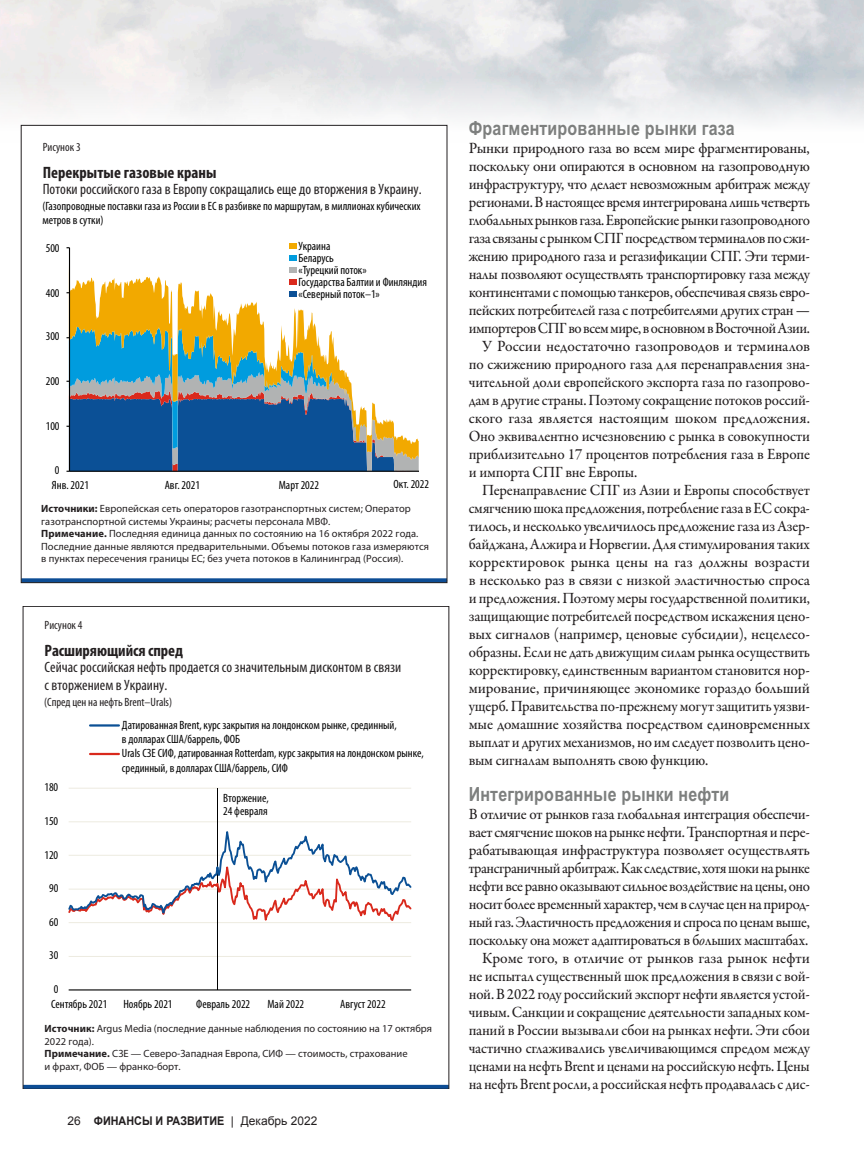
<style>
.page{position:relative;width:864px;height:1161px;background:#fff}
.page>*{position:absolute;margin:0;border:0;box-sizing:border-box;transform-origin:0 0}
.t1{font:700 19.5px "Arial Narrow MT Pro Cyr";letter-spacing:.01em;color:#7d7f7e}
.t2{font:700 condensed 16.5px "Myriad Pro";letter-spacing:.005em;color:#231f20}
.t3{font:500 15.75px/18px "Garamond Premr Pro";letter-spacing:-.015em;color:#231f20;text-align:right;scale:.95 1}
.t4{font:500 15.75px "Garamond Premr Pro";letter-spacing:-.015em;color:#231f20}
.t5{font:500 15.75px "Garamond Premr Pro";letter-spacing:-.015em;color:#231f20;scale:.94 1}
.t6{font:500 15.75px "Garamond Premr Pro";letter-spacing:-.015em;color:#231f20;scale:.93 1}
.t7{font:500 15.75px "Garamond Premr Pro";letter-spacing:.005em;color:#231f20}
.t8{font:condensed 15px/18px "Myriad Pro";letter-spacing:.005em;color:#231f20}
.t9{font:condensed 12px/12px "Myriad Pro";color:#000}
.t10{font:condensed 12px "Myriad Pro";color:#231f20}
.t11{font:700 12px "Arial";color:#231f20;scale:.9 1}
.t12{font:10.5px/12.6px "Myriad Pro";letter-spacing:.005em;color:#231f20}
.s1{font-weight:700}
.s2{font-weight:400}
.s3{font-weight:400;font-style:italic}
</style>
<div class="page">
<svg style="left:70px;top:265px;width:275px;height:107px"></svg>
<div style="left:21px;top:578px;width:426px;height:5px;background:#0d4d95"></div>
<hr style="left:69px;top:248px;width:1px;height:223px;background:#000">
<svg style="left:67px;top:372px;width:352px;height:100px;background:#537ca1"></svg>
<hr style="left:70px;top:471px;width:349px;height:1px;background:#000">
<div style="left:289px;top:243px;width:8px;height:6px;background:#f2a900"></div>
<div style="left:289px;top:255px;width:8px;height:6px;background:#009cde"></div>
<div style="left:289px;top:267px;width:8px;height:6px;background:#b1b3b3"></div>
<div style="left:289px;top:279px;width:8px;height:6px;background:#da291c"></div>
<div style="left:289px;top:291px;width:8px;height:6px;background:#0b5096"></div>
<svg style="left:23px;top:1085px;width:426px;height:4px;background:#0e498b"></svg>
<hr style="left:69px;top:956px;width:342px;height:1px;background:#edebe0">
<hr style="left:69px;top:788px;width:342px;height:1px;background:#edebe0">
<hr style="left:217px;top:788px;width:1px;height:202px;background:#000">
<hr style="left:69px;top:989px;width:342px;height:2px;background:#000">
<svg style="left:68px;top:821px;width:344px;height:102px"></svg>
<hr style="left:90px;top:753px;width:29px;height:2px;background:#d9291c">
<hr style="left:90px;top:724px;width:29px;height:3px;background:#0b5095">
<p class="t10" style="left:43px;top:140px;width:39px">Рисунок 3</p>
<p class="t2" style="left:43px;top:163px;width:175px">Перекрытые газовые краны</p>
<p class="t8" style="left:43px;top:180px;width:380px">Потоки российского газа в Европу сокращались еще до вторжения в Украину.</p>
<p class="t9" style="left:42px;top:199px;width:380px;line-height:14.4px">(Газопроводные поставки газа из России в ЕС в разбивке по маршрутам, в миллионах кубических метров в сутки)</p>
<p class="t9" style="left:46px;top:242px;width:15px">500</p>
<p class="t9" style="left:46px;top:287px;width:15px">400</p>
<p class="t9" style="left:46px;top:330px;width:15px">300</p>
<p class="t9" style="left:46px;top:375px;width:15px">200</p>
<p class="t9" style="left:46px;top:420px;width:15px">100</p>
<p class="t9" style="left:55px;top:464px;width:6px">0</p>
<p class="t9" style="left:299px;top:240px;width:130px">Украина<br>Беларусь<br>«Турецкий поток»<br>Государства Балтии и Финляндия «Северный поток–1»</p>
<p class="t9" style="left:52px;top:479px;width:39px">Янв. 2021</p>
<p class="t9" style="left:165px;top:479px;width:37px">Авг. 2021</p>
<p class="t9" style="left:279px;top:479px;width:42px">Март 2022</p>
<p class="t9" style="left:393px;top:479px;width:37px">Окт. 2022</p>
<p class="t12" style="left:41px;top:502px;width:389px"><span class="s1">Источники:</span> Европейская сеть операторов газотранспортных систем; Оператор газотранспортной системы Украины; расчеты персонала МВФ.<br><span class="s1">Примечание.</span> Последняя единица данных по состоянию на 16 октября 2022 года.<br>Последние данные являются предварительными. Объемы потоков газа измеряются в пунктах пересечения границы ЕС; без учета потоков в Калининград (Россия).</p>
<p class="t10" style="left:45px;top:618px;width:39px">Рисунок 4</p>
<p class="t2" style="left:45px;top:641px;width:140px">Расширяющийся спред</p>
<p class="t8" style="left:45px;top:658px;width:358px">Сейчас российская нефть продается со значительным дисконтом в связи с вторжением в Украину.</p>
<p class="t10" style="left:44px;top:696px;width:129px">(Спред цен на нефть Brent–Urals)</p>
<p class="t9" style="left:45px;top:781px;width:15px">180</p>
<p class="t9" style="left:45px;top:815px;width:15px">150</p>
<p class="t9" style="left:45px;top:849px;width:15px">120</p>
<p class="t9" style="left:49px;top:883px;width:11px">90</p>
<p class="t9" style="left:49px;top:916px;width:11px">60</p>
<p class="t9" style="left:49px;top:950px;width:11px">30</p>
<p class="t9" style="left:54px;top:983px;width:6px">0</p>
<p class="t9" style="left:122px;top:718px;width:276px;line-height:14.4px">Датированная Brent, курс закрытия на лондонском рынке, срединный, в долларах США/баррель, ФОБ</p>
<p class="t9" style="left:122px;top:746px;width:303px;line-height:14.4px">Urals СЗЕ СИФ, датированная Rotterdam, курс закрытия на лондонском рынке, срединный, в долларах США/баррель, СИФ</p>
<p class="t9" style="left:223px;top:792px;width:47px;line-height:12.8px">Вторжение,<br>24 февраля</p>
<p class="t9" style="left:51px;top:998px;width:58px">Сентябрь 2021</p>
<p class="t9" style="left:123px;top:998px;width:51px">Ноябрь 2021</p>
<p class="t9" style="left:196px;top:998px;width:55px">Февраль 2022</p>
<p class="t9" style="left:267px;top:998px;width:38px">Май 2022</p>
<p class="t9" style="left:340px;top:998px;width:47px">Август 2022</p>
<p class="t12" style="left:45px;top:1022px;width:389px"><span class="s1">Источник:</span> Argus Media (последние данные наблюдения по состоянию на 17 октября 2022 года).<br><span class="s1">Примечание.</span> СЗЕ — Северо-Западная Европа, СИФ — стоимость, страхование<br>и фрахт, ФОБ — франко-борт.</p>
<p class="t11" style="left:68px;top:1113px;width:279px"><span class="s2">26</span> ФИНАНСЫ И РАЗВИТИЕ <span class="s2">| Декабрь 2022</span></p>
<p class="t1" style="left:469px;top:116px;width:267px">Фрагментированные рынки газа</p>
<p class="t4" style="left:469px;top:139px;width:343px">Рынки природного газа во всем мире фрагментированы,</p>
<p class="t4" style="left:469px;top:157px;width:343px">поскольку они опираются в основном на газопроводную</p>
<p class="t3" style="left:469px;top:175px;width:361px">инфраструктуру, что делает невозможным арбитраж между</p>
<p class="t3" style="left:469px;top:193px;width:361px">регионами. В настоящее время интегрирована лишь четверть</p>
<p class="t5" style="left:469px;top:211px;width:365px">глобальных рынков газа. Европейские рынки газопроводного</p>
<p class="t5" style="left:469px;top:229px;width:365px">газа связаны с рынком СПГ посредством терминалов по сжи-</p>
<p class="t3" style="left:469px;top:247px;width:361px">жению природного газа и регазификации СПГ. Эти терми-</p>
<p class="t3" style="left:469px;top:265px;width:361px">налы позволяют осуществлять транспортировку газа между</p>
<p class="t3" style="left:469px;top:283px;width:361px">континентами с помощью танкеров, обеспечивая связь евро-</p>
<p class="t3" style="left:469px;top:301px;width:361px">пейских потребителей газа с потребителями других стран —</p>
<p class="t6" style="left:469px;top:319px;width:368px">импортеров СПГ во всем мире, в основном в Восточной Азии.</p>
<p class="t4" style="left:482px;top:337px;width:329px">У России недостаточно газопроводов и терминалов</p>
<p class="t3" style="left:469px;top:355px;width:361px">по сжижению природного газа для перенаправления зна-</p>
<p class="t3" style="left:469px;top:373px;width:361px">чительной доли европейского экспорта газа по газопрово-</p>
<p class="t5" style="left:469px;top:391px;width:365px">дам в другие страны. Поэтому сокращение потоков россий-</p>
<p class="t4" style="left:469px;top:409px;width:343px">ского газа является настоящим шоком предложения.</p>
<p class="t3" style="left:469px;top:427px;width:361px">Оно эквивалентно исчезновению с рынка в совокупности</p>
<p class="t3" style="left:469px;top:445px;width:361px">приблизительно 17 процентов потребления газа в Европе</p>
<p class="t3" style="left:469px;top:463px;width:179px">и импорта СПГ вне Европы.</p>
<p class="t3" style="left:482px;top:481px;width:346px">Перенаправление СПГ из Азии и Европы способствует</p>
<p class="t6" style="left:469px;top:499px;width:368px">смягчению шока предложения, потребление газа в ЕС сокра-</p>
<p class="t5" style="left:469px;top:517px;width:365px">тилось, и несколько увеличилось предложение газа из Азер-</p>
<p class="t3" style="left:469px;top:535px;width:361px">байджана, Алжира и Норвегии. Для стимулирования таких</p>
<p class="t7" style="left:469px;top:553px;width:343px">корректировок рынка цены на газ должны возрасти</p>
<p class="t4" style="left:469px;top:571px;width:343px">в несколько раз в связи с низкой эластичностью спроса</p>
<p class="t3" style="left:469px;top:589px;width:361px">и предложения. Поэтому меры государственной политики,</p>
<p class="t3" style="left:469px;top:607px;width:361px">защищающие потребителей посредством искажения цено-</p>
<p class="t4" style="left:469px;top:625px;width:342px">вых сигналов (например, ценовые субсидии), нецелесо-</p>
<p class="t5" style="left:469px;top:643px;width:365px">образны. Если не дать движущим силам рынка осуществить</p>
<p class="t3" style="left:469px;top:661px;width:361px">корректировку, единственным вариантом становится нор-</p>
<p class="t4" style="left:469px;top:679px;width:343px">мирование, причиняющее экономике гораздо больший</p>
<p class="t3" style="left:469px;top:697px;width:361px">ущерб. Правительства по-прежнему могут защитить уязви-</p>
<p class="t4" style="left:469px;top:715px;width:343px">мые домашние хозяйства посредством единовременных</p>
<p class="t5" style="left:469px;top:733px;width:365px">выплат и других механизмов, но им следует позволить цено-</p>
<p class="t3" style="left:469px;top:751px;width:254px">вым сигналам выполнять свою функцию.</p>
<p class="t1" style="left:469px;top:782px;width:262px">Интегрированные рынки нефти</p>
<p class="t3" style="left:469px;top:805px;width:361px">В отличие от рынков газа глобальная интеграция обеспечи&shy;вает смягчение шоков на рынке нефти. Транспортная и пере&shy;рабатывающая инфраструктура позволяет осуществлять трансграничный арбитраж. Как следствие, хотя шоки на рынке нефти все равно оказывают сильное воздействие на цены, оно носит более временный характер, чем в случае цен на природ&shy;ный газ. Эластичность предложения и спроса по ценам выше, поскольку она может адаптироваться в б<span class="s3">о</span>льших масштабах.<br>Кроме того, в отличие от рынков газа рынок нефти не испытал существенный шок предложения в связи с вой&shy;ной. В 2022 году российский экспорт нефти является устой&shy;чивым. Санкции и сокращение деятельности западных ком&shy;паний в России вызывали сбои на рынках нефти. Эти сбои частично сглаживались увеличивающимся спредом между ценами на нефть Brent и ценами на российскую нефть. Цены на нефть Brent росли, а российская нефть продавалась с дис-</p>
</div>
